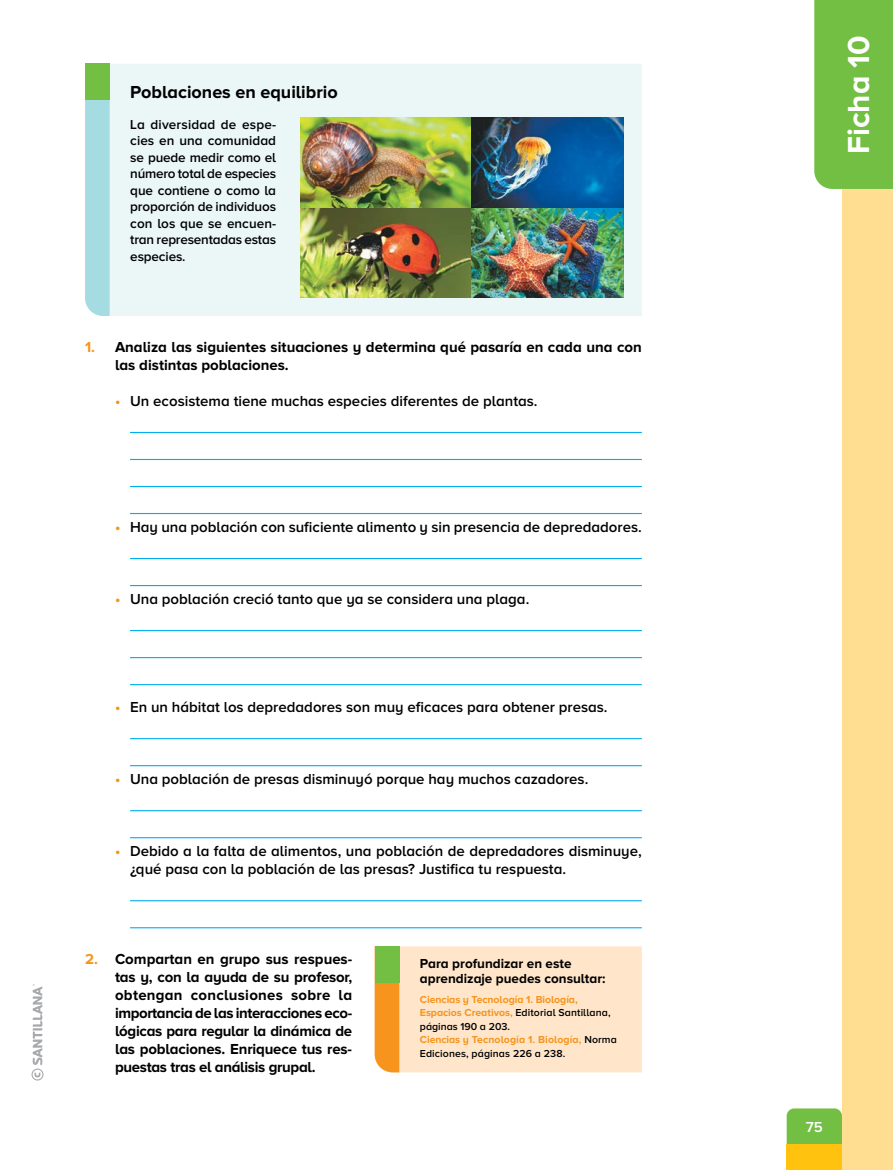
<style>
.page{position:relative;width:893px;height:1170px;background:#fff}
.page>*{position:absolute;margin:0;border:0;box-sizing:border-box;transform-origin:0 0}
.t1{font:700 31.5px "Proxima Nova A";color:#fff}
.t2{font:700 18px "Proxima Nova A";color:#000}
.t3{font:600 15px/18px "Proxima Nova A";color:#000}
.t4{font:700 15px/18px "Proxima Nova A";color:#000}
.t5{font:600 15px "Proxima Nova A";color:#fff}
.t6{font:600 13.5px/16.5px "Proxima Nova A";letter-spacing:-.01em;color:#000;text-align:justify}
.t7{font:700 13.5px/15px "Proxima Nova A";color:#000}
.t8{font:700 10.5px/13.5px "Proxima Nova A";letter-spacing:-.005em;color:#f7941e}
.s1{color:#f7941e}
.s2{font-weight:700;color:#f7941e}
.s3{font-weight:600;color:#000}
</style>
<div class="page">
<div style="left:787px;top:1108px;width:55px;height:36px;background:#72bf44"></div>
<div style="left:787px;top:1144px;width:55px;height:25px;background:#ffc20e"></div>
<div style="left:842px;top:0;width:51px;height:1169px;background:#ffdd91"></div>
<div style="left:814px;top:0;width:79px;height:189px;background:#72bf44"></div>
<div style="left:110px;top:64px;width:532px;height:252px;background:#ebf6f7"></div>
<div style="left:85px;top:100px;width:25px;height:216px;background:#a5dce2"></div>
<div style="left:85px;top:64px;width:25px;height:36px;background:#72bf44"></div>
<hr style="left:130px;top:432px;width:512px;height:1px;background:#00aeef">
<hr style="left:130px;top:459px;width:512px;height:1px;background:#00aeef">
<hr style="left:130px;top:486px;width:512px;height:1px;background:#00aeef">
<hr style="left:130px;top:513px;width:512px;height:1px;background:#00aeef">
<hr style="left:130px;top:558px;width:512px;height:1px;background:#00aeef">
<hr style="left:130px;top:585px;width:512px;height:1px;background:#00aeef">
<hr style="left:130px;top:630px;width:512px;height:1px;background:#00aeef">
<hr style="left:130px;top:657px;width:512px;height:1px;background:#00aeef">
<hr style="left:130px;top:684px;width:512px;height:1px;background:#00aeef">
<hr style="left:130px;top:738px;width:512px;height:1px;background:#00aeef">
<hr style="left:130px;top:765px;width:512px;height:1px;background:#00aeef">
<hr style="left:130px;top:810px;width:512px;height:1px;background:#00aeef">
<hr style="left:130px;top:837px;width:512px;height:1px;background:#00aeef">
<hr style="left:130px;top:900px;width:512px;height:1px;background:#00aeef">
<hr style="left:130px;top:927px;width:512px;height:1px;background:#00aeef">
<img style="left:301px;top:118px;width:323px;height:179px">
<svg style="left:375px;top:946px;width:267px;height:126px;background:#fee0be"></svg>
<div style="left:375px;top:946px;width:24px;height:36px;background:#72bf44"></div>
<svg style="left:32px;top:984px;width:12px;height:96px"></svg>
<p class="t2" style="left:130px;top:82px;width:209px">Poblaciones en equilibrio</p>
<p class="t6" style="left:130px;top:115px;width:147px">La diversidad de espe&shy;cies en una comunidad se puede medir como el número total de especies que contiene o como la proporción de individuos con los que se encuen&shy;tran representadas estas especies.</p>
<p class="t4" style="left:115px;top:338px;width:528px;text-indent:-30px"><span class="s1">1.</span> Analiza las siguientes situaciones y determina qué pasaría en cada una con las distintas poblaciones.</p>
<p class="t3" style="left:115px;top:392px;width:424px"><span class="s2">•</span> Un ecosistema tiene muchas especies diferentes de plantas.</p>
<p class="t3" style="left:115px;top:518px;width:528px"><span class="s2">•</span> Hay una población con suficiente alimento y sin presencia de depredadores.</p>
<p class="t3" style="left:115px;top:590px;width:416px"><span class="s2">•</span> Una población creció tanto que ya se considera una plaga.</p>
<p class="t3" style="left:115px;top:698px;width:494px"><span class="s2">•</span> En un hábitat los depredadores son muy eficaces para obtener presas.</p>
<p class="t3" style="left:115px;top:770px;width:475px"><span class="s2">•</span> Una población de presas disminuyó porque hay muchos cazadores.</p>
<p class="t3" style="left:130px;top:842px;width:513px;text-indent:-15px"><span class="s2">•</span> Debido a la falta de alimentos, una población de depredadores disminuye, ¿qué pasa con la población de las presas? Justifica tu respuesta.</p>
<p class="t4" style="left:115px;top:950px;width:239px;text-align:justify;text-indent:-30px"><span class="s1">2.</span> Compartan en grupo sus respues&shy;tas y, con la ayuda de su profesor, obtengan conclusiones sobre la importancia de las interacciones eco&shy;lógicas para regular la dinámica de las poblaciones. Enriquece tus res&shy;puestas tras el análisis grupal.</p>
<p class="t7" style="left:420px;top:955px;width:187px">Para profundizar en este aprendizaje puedes consultar:</p>
<p class="t8" style="left:420px;top:992px;width:198px">Ciencias y Tecnología 1. Biología, Espacios Creativos, <span class="s3">Editorial Santillana, páginas 190 a 203.<br></span>Ciencias y Tecnología 1. Biología, <span class="s3">Norma Ediciones, páginas 226 a 238.</span></p>
<h1 class="t1" style="left:841px;top:154px;width:120px;rotate:-90deg">Ficha 10</h1>
<p class="t5" style="left:806px;top:1118px;width:18px">75</p>
</div>
